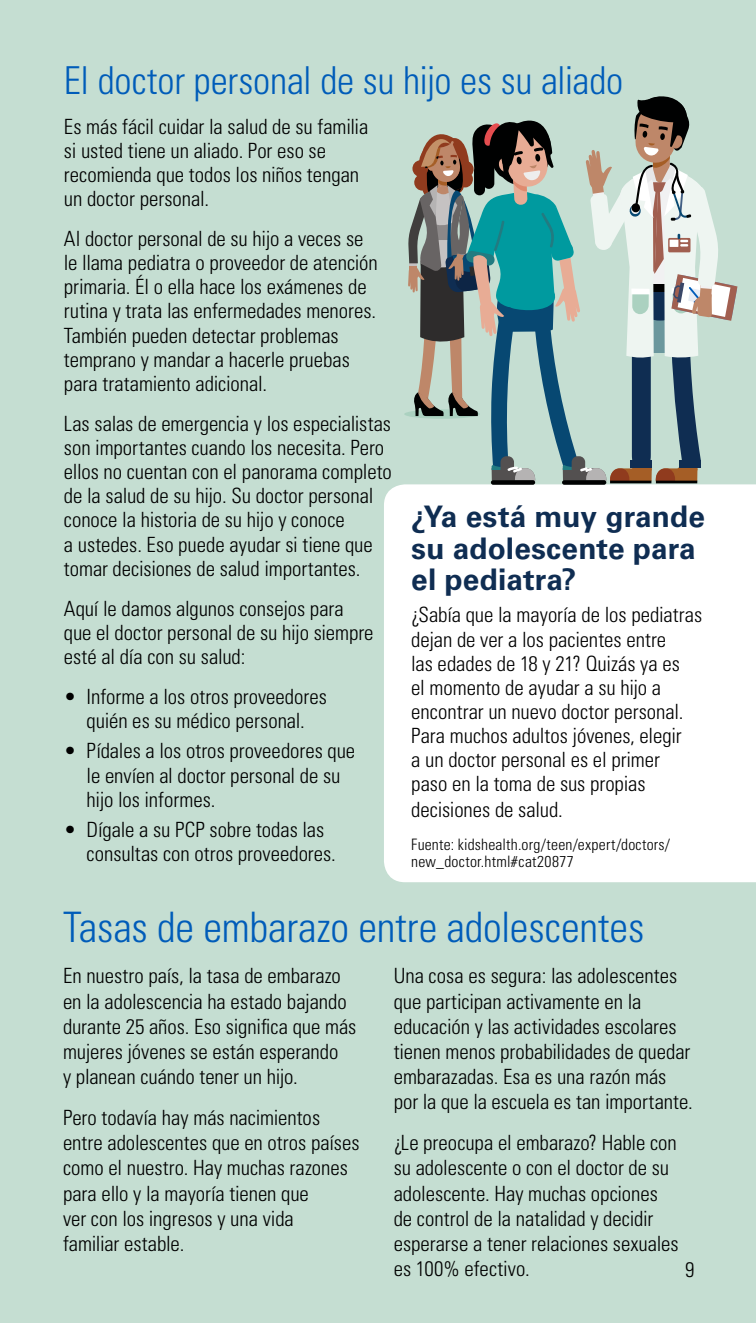
<style>
.page{position:relative;width:756px;height:1323px;background:#c5ded2}
.page>*{position:absolute;margin:0;border:0;box-sizing:border-box;transform-origin:0 0}
.t1{font:300 condensed 42px "Univers LT Std";letter-spacing:-.01em;color:#005cb9}
.t2{font:300 condensed 38.5px "Univers LT Std";letter-spacing:-.01em;color:#005cb9}
.t3{font:700 29.75px/31.5px "Univers LT Std";letter-spacing:.005em;color:#0f2d52}
.t4{font:300 condensed 21px/24.2px "Univers LT Std";color:#000}
.t5{font:300 condensed 15.75px/17.5px "Univers LT Std";letter-spacing:.015em;color:#000}
</style>
<div class="page">
<div style="left:384px;top:484px;width:372px;height:398px;background:#fff"></div>
<div style="left:404px;top:409px;width:76px;height:10px;background:#abd1c0;border-radius:50%"></div>
<div style="left:491px;top:480px;width:44px;height:5px;background:#000101;border-radius:2px"></div>
<div style="left:562px;top:480px;width:44px;height:5px;background:#000101;border-radius:2px"></div>
<hr style="left:656px;top:481px;width:41px;height:2px;background:#000101">
<hr style="left:610px;top:481px;width:41px;height:2px;background:#000101">
<svg style="left:408px;top:96px;width:329px;height:385px"></svg>
<h2 class="t2" style="left:64px;top:57px;width:561px">El doctor personal de su hijo es su aliado</h2>
<p class="t4" style="left:64px;top:114px;width:306px">Es más fácil cuidar la salud de su familia si usted tiene un aliado. Por eso se recomienda que todos los niños tengan un doctor personal.</p>
<p class="t4" style="left:64px;top:226px;width:316px">Al doctor personal de su hijo a veces se le llama pediatra o proveedor de atención primaria. Él o ella hace los exámenes de rutina y trata las enfermedades menores.<br>También pueden detectar problemas temprano y mandar a hacerle pruebas para tratamiento adicional.</p>
<p class="t4" style="left:64px;top:411px;width:330px">Las salas de emergencia y los especialistas son importantes cuando los necesita. Pero ellos no cuentan con el panorama completo de la salud de su hijo. Su doctor personal conoce la historia de su hijo y conoce<br>a ustedes. Eso puede ayudar si tiene que tomar decisiones de salud importantes.</p>
<p class="t4" style="left:64px;top:596px;width:311px">Aquí le damos algunos consejos para que el doctor personal de su hijo siempre esté al día con su salud:</p>
<p class="t4" style="left:64px;top:684px;width:265px;text-align:center">• Informe a los otros proveedores quién es su médico personal.</p>
<p class="t4" style="left:87px;top:739px;width:270px;text-indent:-23px">• Pídales a los otros proveedores que le envíen al doctor personal de su hijo los informes.</p>
<p class="t4" style="left:87px;top:818px;width:251px;text-indent:-23px">• Dígale a su PCP sobre todas las consultas con otros proveedores.</p>
<h3 class="t3" style="left:411px;top:501px;width:295px">¿Ya está muy grande su adolescente para el pediatra?</h3>
<p class="t4" style="left:411px;top:603px;width:293px">¿Sabía que la mayoría de los pediatras dejan de ver a los pacientes entre<br>las edades de 18 y 21? Quizás ya es<br>el momento de ayudar a su hijo a encontrar un nuevo doctor personal.<br>Para muchos adultos jóvenes, elegir<br>a un doctor personal es el primer<br>paso en la toma de sus propias decisiones de salud.</p>
<p class="t5" style="left:411px;top:836px;width:260px">Fuente: kidshealth.org/teen/expert/doctors/ new_doctor.html#cat20877</p>
<h2 class="t1" style="left:63px;top:902px;width:583px">Tasas de embarazo entre adolescentes</h2>
<p class="t4" style="left:63px;top:963px;width:295px;line-height:25.2px">En nuestro país, la tasa de embarazo en la adolescencia ha estado bajando durante 25 años. Eso significa que más mujeres jóvenes se están esperando<br>y planean cuándo tener un hijo.</p>
<p class="t4" style="left:63px;top:1105px;width:298px;line-height:25.2px">Pero todavía hay más nacimientos entre adolescentes que en otros países como el nuestro. Hay muchas razones para ello y la mayoría tienen que<br>ver con los ingresos y una vida<br>familiar estable.</p>
<p class="t4" style="left:394px;top:963px;width:301px;line-height:25.2px">Una cosa es segura: las adolescentes que participan activamente en la educación y las actividades escolares tienen menos probabilidades de quedar embarazadas. Esa es una razón más por la que la escuela es tan importante.</p>
<p class="t4" style="left:394px;top:1130px;width:286px;line-height:25.2px">¿Le preocupa el embarazo? Hable con su adolescente o con el doctor de su adolescente. Hay muchas opciones de control de la natalidad y decidir esperarse a tener relaciones sexuales es 100% efectivo.</p>
<p class="t4" style="left:685px;top:1258px;width:11px">9</p>
</div>
